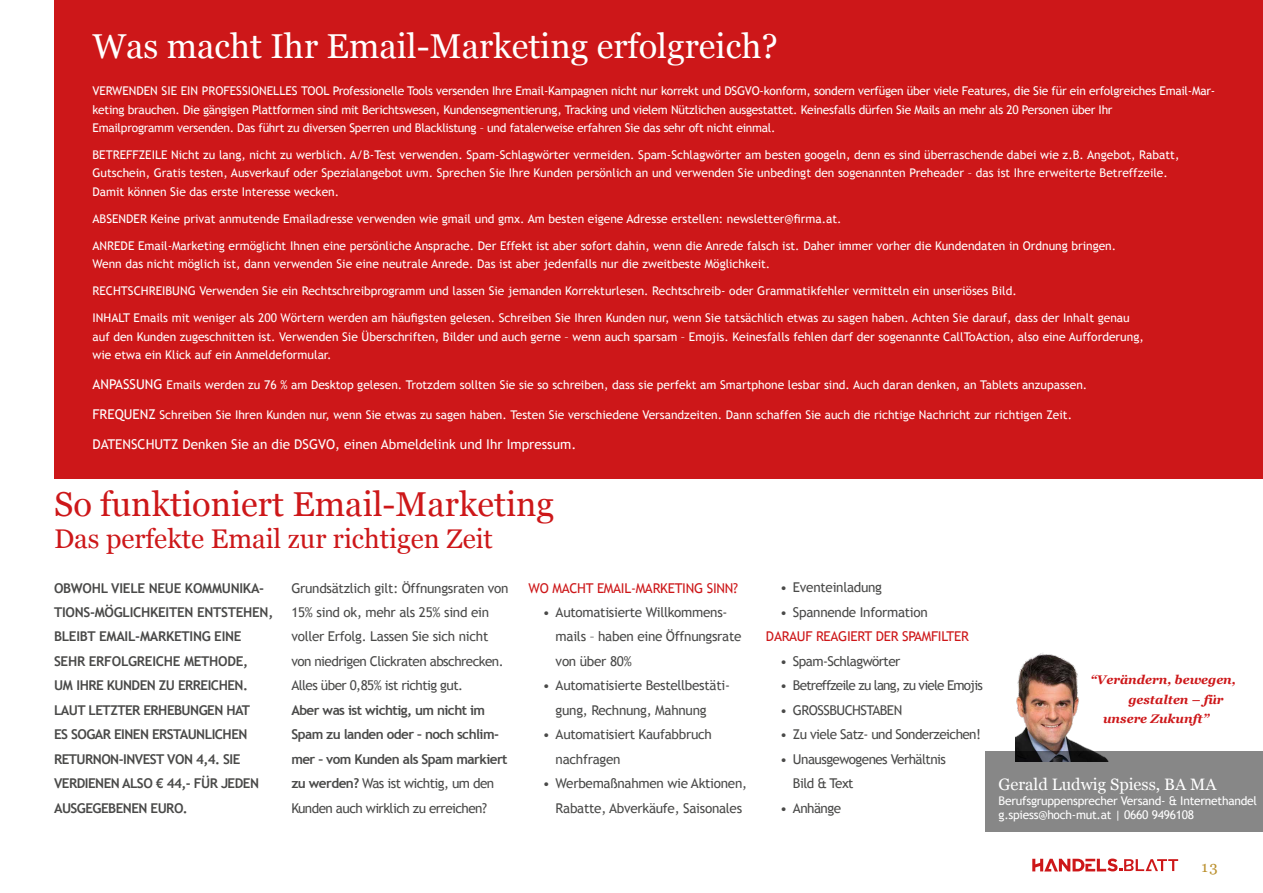
<style>
.page{position:relative;width:1263px;height:893px;background:#fff}
.page>*{position:absolute;margin:0;border:0;box-sizing:border-box;transform-origin:0 0}
.t1{font:34.5px "Georgia";color:#fff}
.t2{font:34.5px "Georgia";color:#cd1719}
.t3{font:27px "Georgia";color:#cd1719}
.t4{font:16.5px "Georgia";color:#fff}
.t5{font:15px "Georgia";color:#bb902d}
.t6{font:13.5px/24.5px "Trebuchet MS";letter-spacing:-.02em;color:#4a4a49}
.t7{font:700 13.5px/24.5px "Trebuchet MS";letter-spacing:-.04em;color:#4a4a49}
.t8{font:13.5px/24.5px "Trebuchet MS";letter-spacing:-.04em;color:#4a4a49}
.t9{font:13.5px "Trebuchet MS";color:#fff}
.t10{font:13.5px "Trebuchet MS";letter-spacing:-.02em;color:#cd1719}
.t11{font:13.5px "Trebuchet MS";letter-spacing:-.06em;color:#4a4a49}
.t12{font:italic 700 12.45px "Georgia";color:#cd1719}
.t13{font:12px/18.5px "Trebuchet MS";color:#fff}
.t14{font:12px/18.5px "Trebuchet MS";letter-spacing:-.02em;color:#fff}
.s1{font-size:13.5px}
.s2{font-weight:400}
</style>
<div class="page">
<svg style="left:1032px;top:858px;width:146px;height:13px"></svg>
<img style="left:1015px;top:653px;width:79px;height:98px">
<div style="left:985px;top:751px;width:278px;height:81px;background:#878787"></div>
<div style="left:54px;top:0;width:1209px;height:478px;background:#cd1719"></div>
<h1 class="t1" style="left:92px;top:21px;width:687px">Was macht Ihr Email-Marketing erfolgreich?</h1>
<p class="t14" style="left:92px;top:82px;width:1124px">VERWENDEN SIE EIN PROFESSIONELLES TOOL Professionelle Tools versenden Ihre Email-Kampagnen nicht nur korrekt und DSGVO-konform, sondern verfügen über viele Features, die Sie für ein erfolgreiches Email-Mar&shy;keting brauchen. Die gängigen Plattformen sind mit Berichtswesen, Kundensegmentierung, Tracking und vielem Nützlichen ausgestattet. Keinesfalls dürfen Sie Mails an mehr als 20 Personen über Ihr<br>Emailprogramm versenden. Das führt zu diversen Sperren und Blacklistung – und fatalerweise erfahren Sie das sehr oft nicht einmal.</p>
<p class="t13" style="left:92px;top:146px;width:1088px">BETREFFZEILE Nicht zu lang, nicht zu werblich. A/B-Test verwenden. Spam-Schlagwörter vermeiden. Spam-Schlagwörter am besten googeln, denn es sind überraschende dabei wie z.B. Angebot, Rabatt,<br>Gutschein, Gratis testen, Ausverkauf oder Spezialangebot uvm. Sprechen Sie Ihre Kunden persönlich an und verwenden Sie unbedingt den sogenannten Preheader – das ist Ihre erweiterte Betreffzeile.<br>Damit können Sie das erste Interesse wecken.</p>
<p class="t13" style="left:92px;top:210px;width:751px">ABSENDER Keine privat anmutende Emailadresse verwenden wie gmail und gmx. Am besten eigene Adresse erstellen: newsletter@firma.at.</p>
<p class="t13" style="left:92px;top:237px;width:1025px">ANREDE Email-Marketing ermöglicht Ihnen eine persönliche Ansprache. Der Effekt ist aber sofort dahin, wenn die Anrede falsch ist. Daher immer vorher die Kundendaten in Ordnung bringen.<br>Wenn das nicht möglich ist, dann verwenden Sie eine neutrale Anrede. Das ist aber jedenfalls nur die zweitbeste Möglichkeit.</p>
<p class="t13" style="left:92px;top:282px;width:926px">RECHTSCHREIBUNG Verwenden Sie ein Rechtschreibprogramm und lassen Sie jemanden Korrekturlesen. Rechtschreib- oder Grammatikfehler vermitteln ein unseriöses Bild.</p>
<p class="t13" style="left:92px;top:309px;width:1053px">INHALT Emails mit weniger als 200 Wörtern werden am häufigsten gelesen. Schreiben Sie Ihren Kunden nur, wenn Sie tatsächlich etwas zu sagen haben. Achten Sie darauf, dass der Inhalt genau auf den Kunden zugeschnitten ist. Verwenden Sie Überschriften, Bilder und auch gerne – wenn auch sparsam – Emojis. Keinesfalls fehlen darf der sogenannte CallToAction, also eine Aufforderung, wie etwa ein Klick auf ein Anmeldeformular.</p>
<p class="t13" style="left:92px;top:376px;width:996px"><span class="s1">ANPASSUNG</span> Emails werden zu 76 % am Desktop gelesen. Trotzdem sollten Sie sie so schreiben, dass sie perfekt am Smartphone lesbar sind. Auch daran denken, an Tablets anzupassen.</p>
<p class="t13" style="left:92px;top:406px;width:981px"><span class="s1">FREQUENZ</span> Schreiben Sie Ihren Kunden nur, wenn Sie etwas zu sagen haben. Testen Sie verschiedene Versandzeiten. Dann schaffen Sie auch die richtige Nachricht zur richtigen Zeit.</p>
<p class="t9" style="left:92px;top:436px;width:485px">DATENSCHUTZ Denken Sie an die DSGVO, einen Abmeldelink und Ihr Impressum.</p>
<h1 class="t2" style="left:54px;top:478px;width:502px">So funktioniert Email-Marketing</h1>
<h2 class="t3" style="left:54px;top:519px;width:440px">Das perfekte Email zur richtigen Zeit</h2>
<p class="t7" style="left:54px;top:575px;width:221px">OBWOHL VIELE NEUE KOMMUNIKA-<br>TIONS-MÖGLICHKEITEN ENTSTEHEN,<br>BLEIBT EMAIL-MARKETING EINE<br>SEHR ERFOLGREICHE METHODE,<br>UM IHRE KUNDEN ZU ERREICHEN.<br>LAUT LETZTER ERHEBUNGEN HAT<br>ES SOGAR EINEN ERSTAUNLICHEN<br>RETURNON-INVEST VON 4,4. SIE<br>VERDIENEN ALSO € 44,- FÜR JEDEN<br>AUSGEGEBENEN EURO.</p>
<p class="t6" style="left:291px;top:576px;width:219px">Grundsätzlich gilt: Öffnungsraten von 15% sind ok, mehr als 25% sind ein voller Erfolg. Lassen Sie sich nicht von niedrigen Clickraten abschrecken.<br>Alles über 0,85% ist richtig gut.</p>
<p class="t7" style="left:291px;top:698px;width:218px">Aber was ist wichtig, um nicht im Spam zu landen oder – noch schlim&shy;mer – vom Kunden als Spam markiert zu werden? <span class="s2">Was ist wichtig, um den Kunden auch wirklich zu erreichen?</span></p>
<p class="t10" style="left:529px;top:580px;width:211px">WO MACHT EMAIL-MARKETING SINN?</p>
<p class="t6" style="left:556px;top:600px;width:187px;text-indent:-13px">• Automatisierte Willkommens&shy;mails – haben eine Öffnungsrate von über 80%</p>
<p class="t6" style="left:556px;top:673px;width:176px;text-indent:-13px">• Automatisierte Bestellbestäti&shy;gung, Rechnung, Mahnung</p>
<p class="t6" style="left:556px;top:722px;width:158px;text-indent:-13px">• Automatisiert Kaufabbruch nachfragen</p>
<p class="t6" style="left:543px;top:771px;width:206px;text-align:center">• Werbemaßnahmen wie Aktionen,<br>Rabatte, Abverkäufe, Saisonales</p>
<p class="t6" style="left:780px;top:576px;width:103px">• Eventeinladung</p>
<p class="t6" style="left:780px;top:600px;width:149px">• Spannende Information</p>
<p class="t10" style="left:766px;top:629px;width:204px">DARAUF REAGIERT DER SPAMFILTER</p>
<p class="t8" style="left:780px;top:649px;width:122px">• Spam-Schlagwörter</p>
<p class="t11" style="left:780px;top:677px;width:204px">• Betreffzeile zu lang, zu viele Emojis</p>
<p class="t8" style="left:780px;top:698px;width:124px">• GROSSBUCHSTABEN</p>
<p class="t8" style="left:780px;top:722px;width:202px">• Zu viele Satz- und Sonderzeichen!</p>
<p class="t8" style="left:793px;top:747px;width:155px;text-indent:-13px">• Unausgewogenes Verhältnis<br>Bild &amp; Text</p>
<p class="t8" style="left:780px;top:796px;width:62px">• Anhänge</p>
<p class="t12" style="left:1090px;top:671px;width:147px">“Verändern, bewegen,</p>
<p class="t12" style="left:1128px;top:690px;width:97px">gestalten – für</p>
<p class="t12" style="left:1103px;top:709px;width:108px">unsere Zukunft”</p>
<h3 class="t4" style="left:998px;top:772px;width:219px">Gerald Ludwig Spiess, BA MA</h3>
<p class="t14" style="left:998px;top:793px;width:260px;line-height:14.4px">Berufsgruppensprecher Versand- &amp; Internethandel g.spiess@hoch-mut.at | 0660 9496108</p>
<p class="t5" style="left:1201px;top:855px;width:18px">13</p>
</div>
